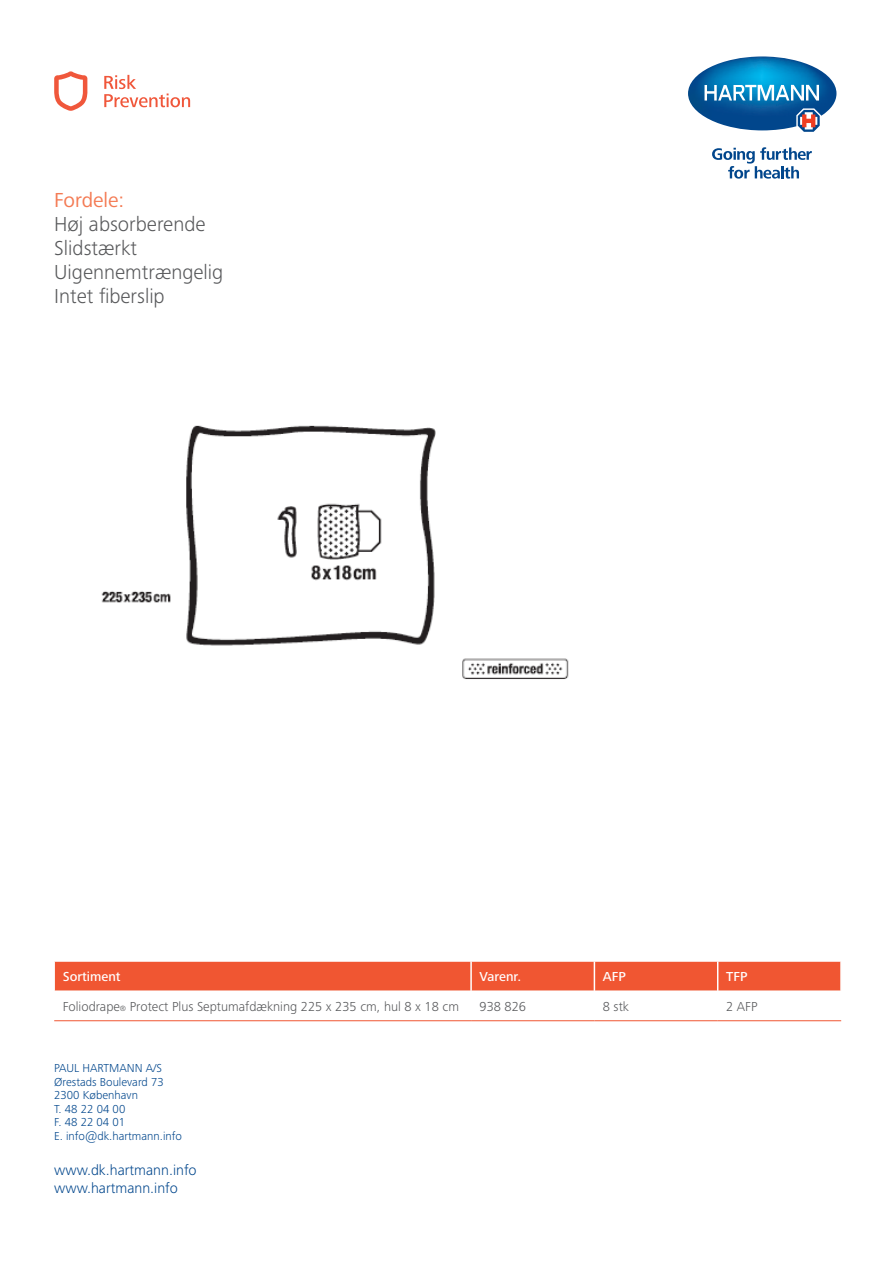
<style>
.page{position:relative;width:893px;height:1263px;background:#fff}
.page>*{position:absolute;margin:0;border:0;box-sizing:border-box;transform-origin:0 0}
.t1{font:300 21px/24px "Frutiger Next LTW1 G";color:#57585a}
.t2{font:21px "Frutiger Next LTW1 G";color:#f47a53}
.t3{font:300 15px/18px "Frutiger Next LTW1 G";color:#01468c}
.t4{font:300 13.5px "Frutiger Next LTW1 G";color:#57585a}
.t5{font:500 13.5px "Frutiger Next LTW1 G";color:#fff}
.t6{font:300 12px/13.5px "Frutiger Next LTW1 G";color:#01468c}
.s1{font-size:7.8px}
</style>
<div class="page">
<img style="left:688px;top:56px;width:148px;height:74px">
<svg style="left:704px;top:85px;width:115px;height:16px"></svg>
<svg style="left:798px;top:110px;width:22px;height:22px"></svg>
<svg style="left:712px;top:147px;width:100px;height:32px"></svg>
<svg style="left:54px;top:961px;width:787px;height:30px;background:#f05e3c"></svg>
<hr style="left:54px;top:1020px;width:417px;height:1px;background:#f05632">
<hr style="left:471px;top:1020px;width:123px;height:1px;background:#f05632">
<hr style="left:594px;top:1020px;width:124px;height:1px;background:#f05632">
<hr style="left:718px;top:1020px;width:123px;height:1px;background:#f05632">
<svg style="left:54px;top:71px;width:33px;height:40px"></svg>
<svg style="left:104px;top:75px;width:86px;height:32px"></svg>
<img style="left:101px;top:425px;width:468px;height:254px">
<h1 class="t2" style="left:54px;top:187px;width:71px">Fordele:</h1>
<h1 class="t1" style="left:54px;top:211px;width:171px">Høj absorberende<br>Slidstærkt<br>Uigennemtrængelig<br>Intet fiberslip</h1>
<p class="t5" style="left:63px;top:969px;width:59px">Sortiment</p>
<p class="t5" style="left:480px;top:969px;width:43px">Varenr.</p>
<p class="t5" style="left:603px;top:969px;width:24px">AFP</p>
<p class="t5" style="left:726px;top:969px;width:23px">TFP</p>
<p class="t4" style="left:63px;top:998px;width:398px">Foliodrape<span class="s1">®</span> Protect Plus Septumafdækning 225 x 235 cm, hul 8 x 18 cm</p>
<p class="t4" style="left:480px;top:998px;width:48px">938 826</p>
<p class="t4" style="left:603px;top:998px;width:28px">8 stk</p>
<p class="t4" style="left:726px;top:998px;width:33px">2 AFP</p>
<p class="t6" style="left:54px;top:1061px;width:129px">PAUL HARTMANN A/S<br>Ørestads Boulevard 73<br>2300 København<br>T. 48 22 04 00<br>F. 48 22 04 01<br>E. info@dk.hartmann.info</p>
<p class="t3" style="left:54px;top:1161px;width:144px">www.dk.hartmann.info www.hartmann.info</p>
</div>
